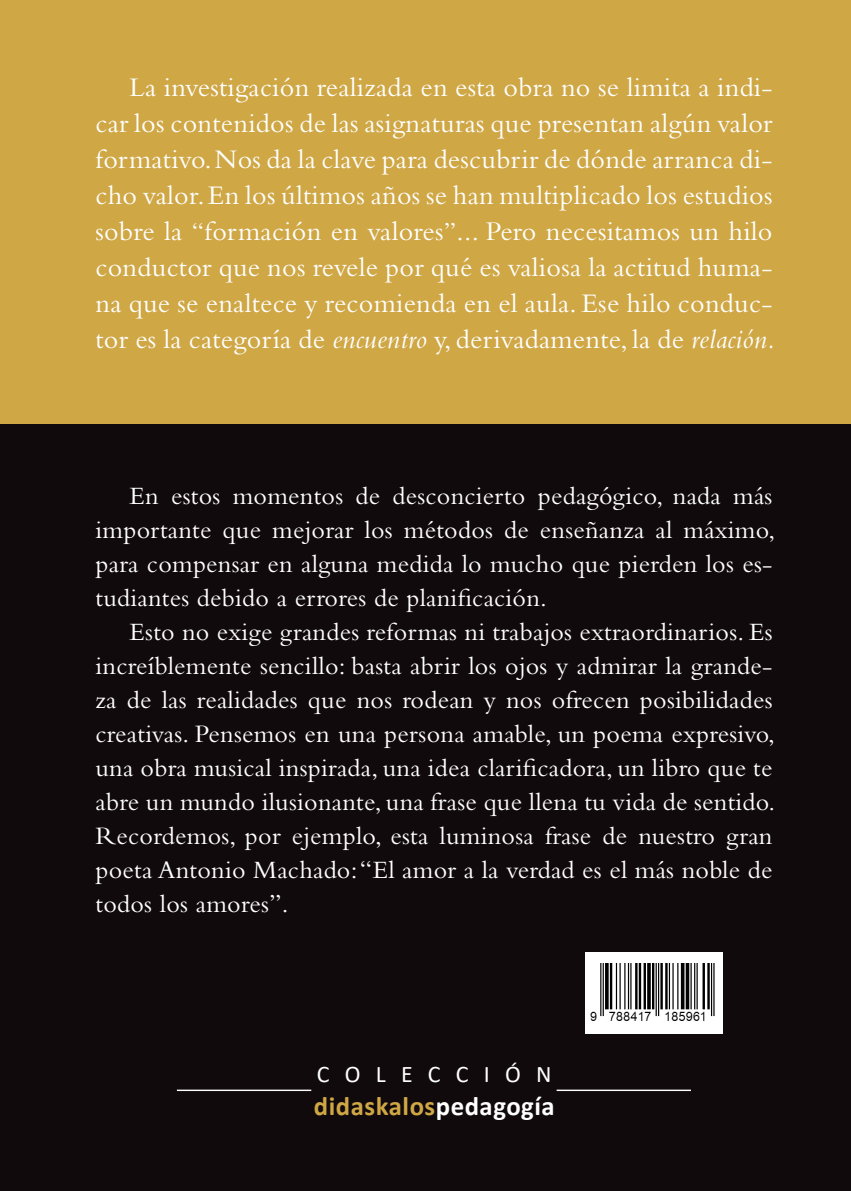
<style>
.page{position:relative;width:851px;height:1191px;background:#fff}
.page>*{position:absolute;margin:0;border:0;box-sizing:border-box;transform-origin:0 0}
.t1{font:28px/36px "Bembo Std";letter-spacing:.01em;color:#fff;text-align:justify}
.t2{font:700 26.8px "Calibri";letter-spacing:.02em;color:#cfa745}
.t3{font:26px/34px "Bembo Std";letter-spacing:.01em;color:#fff;text-align:justify}
.t4{font:23.8px "Calibri";letter-spacing:.64em;color:#fff}
.s1{font-size:26px}
.s2{font-style:italic}
.s3{color:#fff}
</style>
<div class="page">
<div style="left:0;top:0;width:850px;height:1191px;background:#110a0c"></div>
<div style="left:0;top:0;width:850px;height:424px;background:#cfa745"></div>
<div style="left:585px;top:952px;width:137px;height:81px;background:#fff"></div>
<img style="left:590px;top:964px;width:125px;height:57px">
<hr style="left:177px;top:1089px;width:134px;height:2px;background:#fff">
<hr style="left:556px;top:1089px;width:134px;height:2px;background:#fff">
<p class="t1" style="left:95px;top:69px;width:681px;text-indent:34px">La investigación realizada en esta obra no se limita a indi&shy;car los contenidos de las asignaturas que presentan algún valor formativo. Nos da la clave para descubrir de dónde arranca di&shy;cho valor. En los últimos años se han multiplicado los estudios sobre la <span class="s1">“</span>formación en valores<span class="s1">”</span>... Pero necesitamos un hilo conductor que nos revele por qué es valiosa la actitud huma&shy;na que se enaltece y recomienda en el aula. Ese hilo conduc&shy;tor es la categoría de <span class="s2">encuentro</span> y, derivadamente, la de <span class="s2">relación.</span></p>
<p class="t3" style="left:95px;top:478px;width:681px;text-indent:34px">En estos momentos de desconcierto pedagógico, nada más importante que mejorar los métodos de enseñanza al máximo, para compensar en alguna medida lo mucho que pierden los es&shy;tudiantes debido a errores de planificación.</p>
<p class="t3" style="left:95px;top:614px;width:681px;text-indent:34px">Esto no exige grandes reformas ni trabajos extraordinarios. Es increíblemente sencillo: basta abrir los ojos y admirar la grande&shy;za de las realidades que nos rodean y nos ofrecen posibilidades creativas. Pensemos en una persona amable, un poema expresivo, una obra musical inspirada, una idea clarificadora, un libro que te abre un mundo ilusionante, una frase que llena tu vida de sentido.<br>Recordemos, por ejemplo, esta luminosa frase de nuestro gran poeta Antonio Machado: “El amor a la verdad es el más noble de todos los amores”.</p>
<p class="t4" style="left:317px;top:1057px;width:236px">COLECCIÓN</p>
<p class="t2" style="left:314px;top:1087px;width:242px">didaskalos<span class="s3">pedagogía</span></p>
</div>
